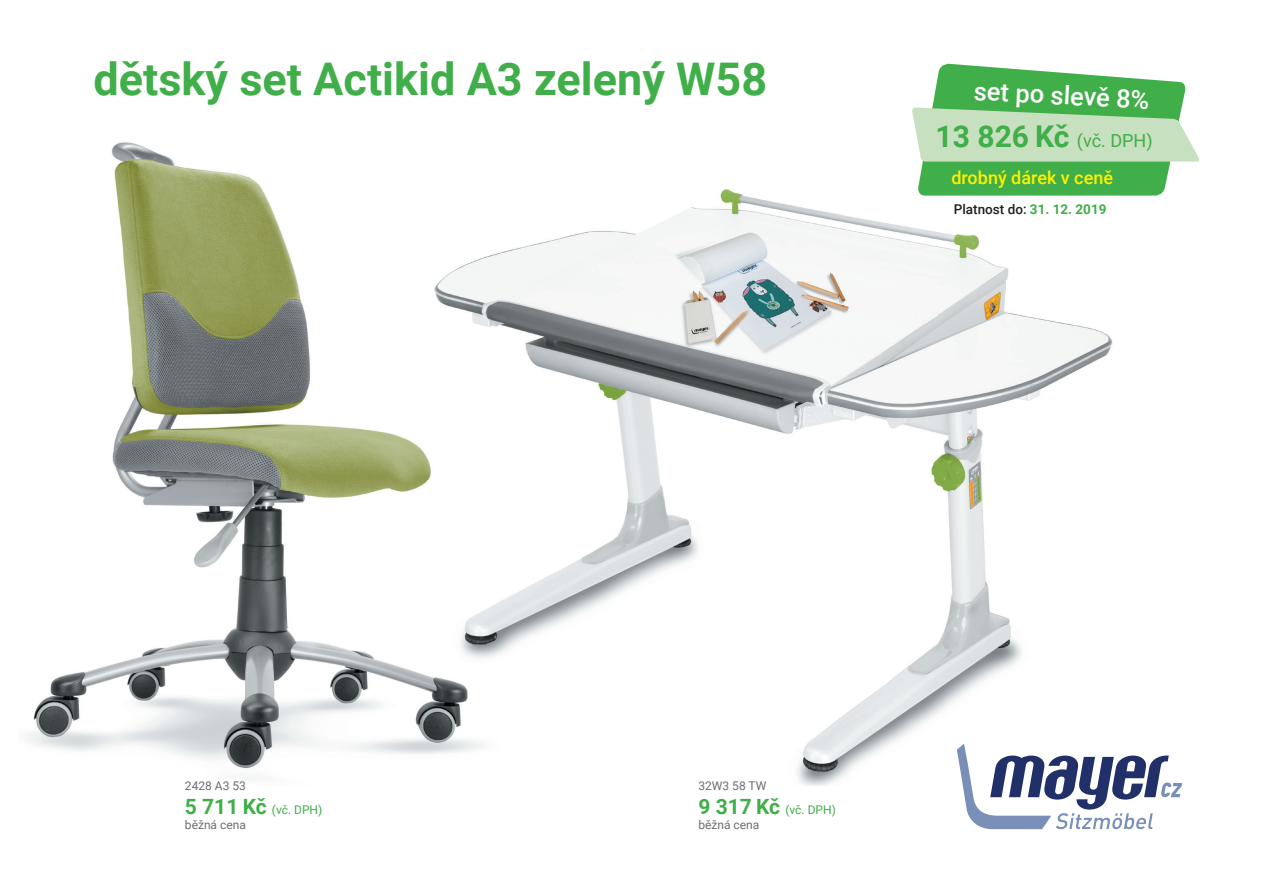
<style>
.page{position:relative;width:1263px;height:893px;background:#fff}
.page>*{position:absolute;margin:0;border:0;box-sizing:border-box;transform-origin:0 0}
.t1{font:700 45px "Roboto";color:#40ae49}
.t2{font:500 25.5px "Roboto";color:#fff}
.t3{font:500 18px "Roboto";color:#fff101}
.t4{font:18px "Roboto";color:#40ae49}
.t5{font:500 13.5px "Roboto";color:#231f20}
.t6{font:12px/24px "Roboto";color:#6c6d70}
.s1{font-weight:700;font-size:30px}
.s2{font-weight:700;color:#40ae49}
.s3{font-weight:700;font-size:21px;color:#40ae49}
.s4{color:#40ae49}
</style>
<div class="page">
<img style="left:27px;top:63px;width:1090px;height:767px">
<svg style="left:957px;top:744px;width:225px;height:85px"></svg>
<svg style="left:911px;top:64px;width:288px;height:132px"></svg>
<h1 class="t1" style="left:94px;top:47px;width:675px">dětský set Actikid A3 zelený W58</h1>
<h2 class="t2" style="left:975px;top:73px;width:177px;rotate:3deg">set po slevě 8%</h2>
<h3 class="t4" style="left:935px;top:128px;width:219px"><span class="s1">13 826 Kč</span> (vč. DPH)</h3>
<h3 class="t3" style="left:951px;top:165px;width:163px">drobný dárek v ceně</h3>
<p class="t5" style="left:954px;top:200px;width:154px">Platnost do: <span class="s2">31. 12. 2019</span></p>
<p class="t6" style="left:185px;top:773px;width:139px">2428 A3 53<br><span class="s3">5 711 Kč</span> <span class="s4">(vč. DPH)</span></p>
<p class="t6" style="left:185px;top:812px;width:62px">běžná cena</p>
<p class="t6" style="left:698px;top:773px;width:139px">32W3 58 TW<br><span class="s3">9 317 Kč</span> <span class="s4">(vč. DPH)</span></p>
<p class="t6" style="left:698px;top:812px;width:62px">běžná cena</p>
</div>
